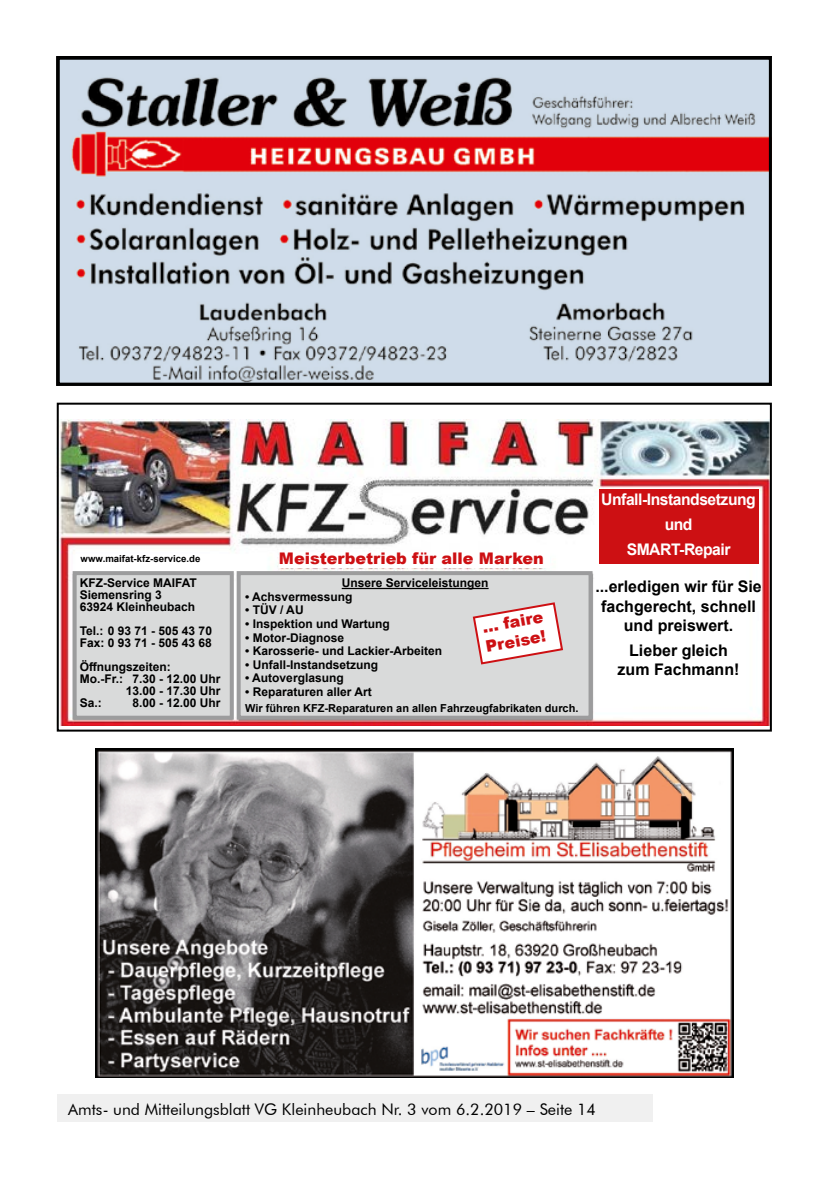
<style>
.page{position:relative;width:840px;height:1191px;background:#fff}
.page>*{position:absolute;margin:0;border:0;box-sizing:border-box;transform-origin:0 0}
.t1{font:700 16px/19.2px "Arial";color:#000;text-align:center}
.t2{font:16px "Futura BT";color:#000}
.t3{font:900 16px/19.2px "Arial";color:#cd1013}
.t4{font:700 16px/24.8px "Arial";letter-spacing:-.03em;color:#fff;text-align:center}
.t5{font:700 12px/12px "Arial";color:#000}
.t6{font:700 11px "Arial";color:#000}
.t7{font:700 9.6px "Arial";color:#000}
</style>
<div class="page">
<div style="left:57px;top:1095px;width:595px;height:27px;background:#f0f0f0"></div>
<img style="left:60px;top:419px;width:708px;height:307px">
<div style="left:599px;top:489px;width:159px;height:75px;background:#cd1013"></div>
<div style="left:279px;top:552px;width:270px;height:16px;background:#fff"></div>
<div style="left:238px;top:573px;width:352px;height:144px;background:#d9dada"></div>
<div style="left:236px;top:571px;width:356px;height:148px;border:4px solid #9c9c9d"></div>
<hr style="left:341px;top:588px;width:147px;height:1px;background:#000">
<div style="left:75px;top:573px;width:157px;height:144px;background:#d9dada"></div>
<div style="left:73px;top:571px;width:161px;height:148px;border:4px solid #9c9c9d"></div>
<div style="left:57px;top:403px;width:714px;height:328px;border:2px solid #000"></div>
<svg style="left:472px;top:602px;width:91px;height:63px"></svg>
<img style="left:61px;top:61px;width:706px;height:321px">
<div style="left:57px;top:57px;width:714px;height:329px;border:3px solid #000"></div>
<img style="left:95px;top:749px;width:637px;height:328px">
<p class="t7" style="left:81px;top:551px;width:121px">www.maifat-kfz-service.de</p>
<p class="t5" style="left:80px;top:577px;width:119px">KFZ-Service MAIFAT<br>Siemensring 3<br>63924 Kleinheubach</p>
<p class="t5" style="left:80px;top:625px;width:134px">Tel.: 0 93 71 - 505 43 70<br>Fax: 0 93 71 - 505 43 68</p>
<p class="t5" style="left:80px;top:661px;width:93px">Öffnungszeiten:</p>
<p class="t5" style="left:80px;top:673px;width:142px">Mo.-Fr.: 7.30 - 12.00 Uhr</p>
<p class="t5" style="left:126px;top:685px;width:96px">13.00 - 17.30 Uhr</p>
<p class="t5" style="left:80px;top:697px;width:24px">Sa.:</p>
<p class="t5" style="left:132px;top:697px;width:90px">8.00 - 12.00 Uhr</p>
<h1 class="t3" style="left:279px;top:548px;width:266px">Meisterbetrieb für alle Marken</h1>
<p class="t5" style="left:341px;top:577px;width:148px">Unsere Serviceleistungen</p>
<p class="t5" style="left:245px;top:591px;width:109px">• Achsvermessung</p>
<p class="t5" style="left:245px;top:604px;width:60px">• TÜV / AU</p>
<p class="t5" style="left:245px;top:618px;width:146px">• Inspektion und Wartung</p>
<p class="t5" style="left:245px;top:631px;width:100px">• Motor-Diagnose</p>
<p class="t5" style="left:245px;top:645px;width:198px">• Karosserie- und Lackier-Arbeiten</p>
<p class="t5" style="left:245px;top:659px;width:134px">• Unfall-Instandsetzung</p>
<p class="t5" style="left:245px;top:672px;width:100px">• Autoverglasung</p>
<p class="t5" style="left:245px;top:686px;width:128px">• Reparaturen aller Art</p>
<p class="t6" style="left:245px;top:700px;width:335px">Wir führen KFZ-Reparaturen an allen Fahrzeugfabrikaten durch.</p>
<h1 class="t3" style="left:480px;top:617px;width:63px;rotate:-10deg">... faire<br>Preise!</h1>
<h1 class="t4" style="left:601px;top:487px;width:156px">Unfall-Instandsetzung und<br>SMART-Repair</h1>
<h1 class="t1" style="left:595px;top:577px;width:168px">...erledigen wir für Sie fachgerecht, schnell und preiswert.</h1>
<h1 class="t1" style="left:617px;top:640px;width:123px">Lieber gleich zum Fachmann!</h1>
<h1 class="t2" style="left:68px;top:1099px;width:529px">Amts- und Mitteilungsblatt VG Kleinheubach Nr. 3 vom 6.2.2019 – Seite 14</h1>
</div>
